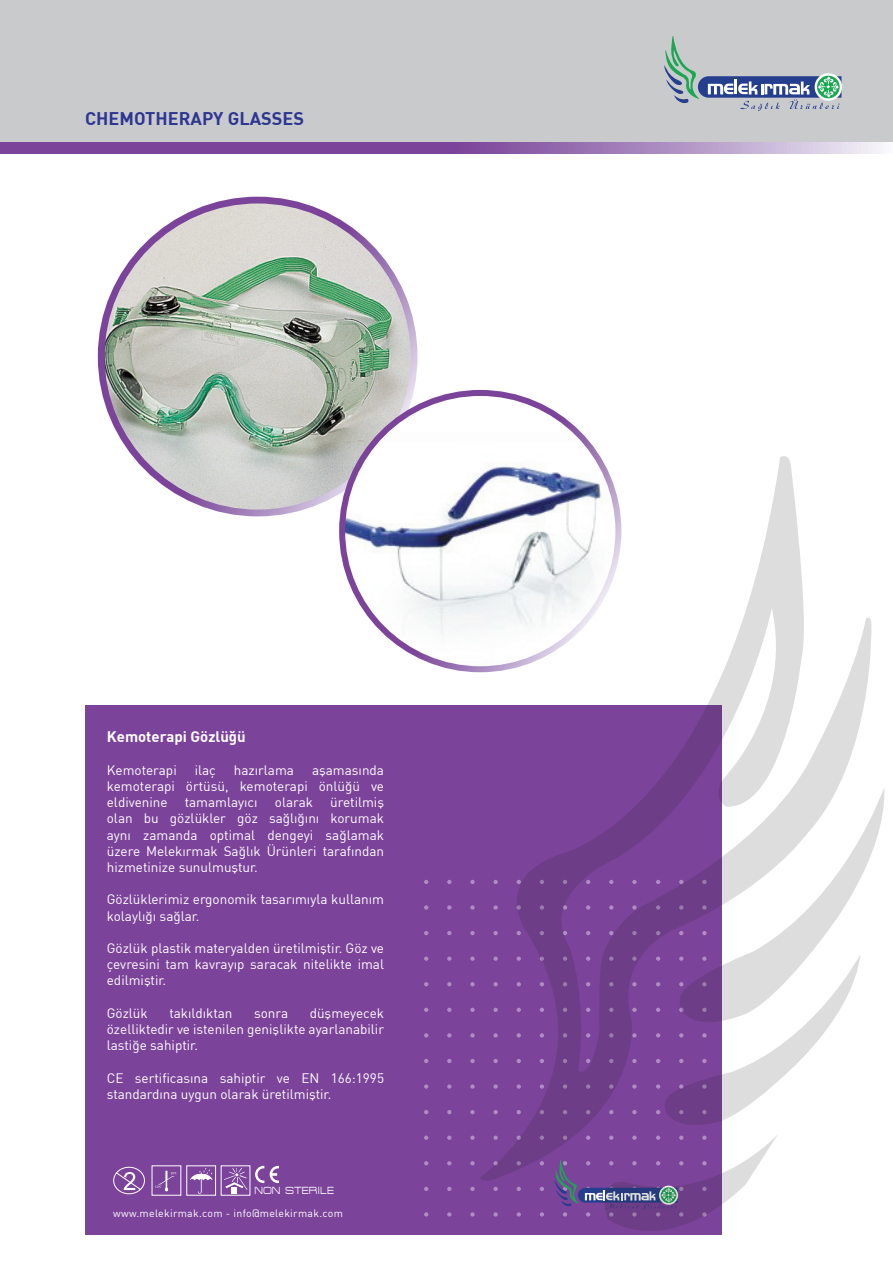
<style>
.page{position:relative;width:893px;height:1263px;background:#fff}
.page>*{position:absolute;margin:0;border:0;box-sizing:border-box;transform-origin:0 0}
.t1{font:700 18px "Safa DIN";color:#2c3691}
.t2{font:700 15px "Safa DIN";color:#fff}
.t3{font:13.5px/16.2px "Safa DIN";color:#fff;text-align:justify}
.t4{font:10.5px "Safa DIN";letter-spacing:.03em;color:#fff}
.t5{font:10.5px "Federation";color:#fff;scale:.89 1}
</style>
<div class="page">
<div style="left:0;top:0;width:893px;height:142px;background:#c9cacc"></div>
<svg style="left:0;top:142px;width:883px;height:12px;background:#956aae"></svg>
<svg style="left:664px;top:36px;width:177px;height:75px"></svg>
<img style="left:101px;top:200px;width:313px;height:310px">
<div style="left:98px;top:197px;width:319px;height:319px;border:7px solid #fff;border-radius:50%"></div>
<div style="left:342px;top:393px;width:276px;height:276px;background:#fff;border-radius:50%"></div>
<img style="left:342px;top:432px;width:257px;height:237px">
<div style="left:85px;top:705px;width:637px;height:530px;background:#7c439a"></div>
<svg style="left:424px;top:880px;width:4px;height:4px"></svg>
<svg style="left:447px;top:880px;width:4px;height:4px"></svg>
<svg style="left:470px;top:880px;width:5px;height:4px"></svg>
<svg style="left:424px;top:905px;width:4px;height:5px"></svg>
<svg style="left:447px;top:905px;width:4px;height:5px"></svg>
<svg style="left:470px;top:905px;width:5px;height:5px"></svg>
<svg style="left:424px;top:931px;width:4px;height:4px"></svg>
<svg style="left:447px;top:931px;width:4px;height:4px"></svg>
<svg style="left:470px;top:931px;width:5px;height:4px"></svg>
<svg style="left:424px;top:956px;width:4px;height:5px"></svg>
<svg style="left:447px;top:956px;width:4px;height:5px"></svg>
<svg style="left:470px;top:956px;width:5px;height:5px"></svg>
<svg style="left:424px;top:982px;width:4px;height:4px"></svg>
<svg style="left:447px;top:982px;width:4px;height:4px"></svg>
<svg style="left:470px;top:982px;width:5px;height:4px"></svg>
<svg style="left:424px;top:1008px;width:4px;height:4px"></svg>
<svg style="left:447px;top:1008px;width:4px;height:4px"></svg>
<svg style="left:470px;top:1008px;width:5px;height:4px"></svg>
<svg style="left:424px;top:1033px;width:4px;height:4px"></svg>
<svg style="left:447px;top:1033px;width:4px;height:4px"></svg>
<svg style="left:470px;top:1033px;width:5px;height:4px"></svg>
<svg style="left:424px;top:1059px;width:4px;height:4px"></svg>
<svg style="left:447px;top:1059px;width:4px;height:4px"></svg>
<svg style="left:470px;top:1059px;width:5px;height:4px"></svg>
<svg style="left:424px;top:1084px;width:4px;height:5px"></svg>
<svg style="left:447px;top:1084px;width:4px;height:5px"></svg>
<svg style="left:470px;top:1084px;width:5px;height:5px"></svg>
<svg style="left:424px;top:1110px;width:4px;height:4px"></svg>
<svg style="left:447px;top:1110px;width:4px;height:4px"></svg>
<svg style="left:470px;top:1110px;width:5px;height:4px"></svg>
<svg style="left:424px;top:1135px;width:4px;height:5px"></svg>
<svg style="left:447px;top:1135px;width:4px;height:5px"></svg>
<svg style="left:470px;top:1135px;width:5px;height:5px"></svg>
<svg style="left:424px;top:1161px;width:4px;height:4px"></svg>
<svg style="left:447px;top:1161px;width:4px;height:4px"></svg>
<svg style="left:470px;top:1161px;width:5px;height:4px"></svg>
<svg style="left:424px;top:1187px;width:4px;height:4px"></svg>
<svg style="left:447px;top:1187px;width:4px;height:4px"></svg>
<svg style="left:470px;top:1187px;width:5px;height:4px"></svg>
<svg style="left:493px;top:1187px;width:5px;height:4px"></svg>
<svg style="left:517px;top:1187px;width:4px;height:4px"></svg>
<svg style="left:540px;top:1187px;width:4px;height:4px"></svg>
<svg style="left:424px;top:1212px;width:4px;height:4px"></svg>
<svg style="left:447px;top:1212px;width:4px;height:4px"></svg>
<svg style="left:470px;top:1212px;width:5px;height:4px"></svg>
<svg style="left:493px;top:1212px;width:5px;height:4px"></svg>
<svg style="left:517px;top:1212px;width:4px;height:4px"></svg>
<svg style="left:540px;top:1212px;width:4px;height:4px"></svg>
<div style="left:186px;top:1165px;width:30px;height:31px;border:1px solid #fff"></div>
<svg style="left:190px;top:1168px;width:22px;height:26px"></svg>
<div style="left:221px;top:1165px;width:29px;height:31px;border:1px solid #fff"></div>
<svg style="left:225px;top:1168px;width:22px;height:26px"></svg>
<div style="left:152px;top:1165px;width:29px;height:31px;border:1px solid #fff"></div>
<svg style="left:155px;top:1170px;width:22px;height:21px"></svg>
<svg style="left:255px;top:1166px;width:9px;height:17px"></svg>
<svg style="left:270px;top:1166px;width:9px;height:17px"></svg>
<svg style="left:113px;top:1166px;width:32px;height:28px"></svg>
<svg style="left:874px;top:788px;width:11px;height:58px"></svg>
<svg style="left:480px;top:454px;width:394px;height:727px"></svg>
<svg style="left:554px;top:954px;width:314px;height:277px"></svg>
<h1 class="t1" style="left:85px;top:107px;width:220px">CHEMOTHERAPY GLASSES</h1>
<p class="t2" style="left:107px;top:727px;width:141px">Kemoterapi Gözlüğü</p>
<p class="t3" style="left:107px;top:761px;width:71px">Kemoterapi</p>
<p class="t3" style="left:195px;top:761px;width:23px">ilaç</p>
<p class="t3" style="left:234px;top:761px;width:62px">hazırlama</p>
<p class="t3" style="left:107px;top:761px;width:279px;text-indent:205px">aşamasında kemoterapi örtüsü, kemoterapi önlüğü ve eldivenine</p>
<p class="t3" style="left:107px;top:794px;width:279px;text-indent:223px">üretilmiş olan bu gözlükler göz sağlığını korumak aynı zamanda optimal dengeyi sağlamak üzere Melekırmak Sağlık Ürünleri tarafından hizmetinize sunulmuştur.</p>
<p class="t3" style="left:107px;top:891px;width:279px">Gözlüklerimiz ergonomik tasarımıyla kullanım kolaylığı sağlar.</p>
<p class="t3" style="left:107px;top:940px;width:279px">Gözlük plastik materyalden üretilmiştir. Göz ve çevresini tam kavrayıp saracak nitelikte imal edilmiştir.</p>
<p class="t3" style="left:107px;top:1004px;width:42px">Gözlük</p>
<p class="t3" style="left:169px;top:1004px;width:65px">takıldıktan</p>
<p class="t3" style="left:254px;top:1004px;width:36px">sonra</p>
<p class="t3" style="left:185px;top:794px;width:74px">tamamlayıcı</p>
<p class="t3" style="left:275px;top:794px;width:40px">olarak</p>
<p class="t3" style="left:107px;top:1004px;width:279px;text-indent:203px">düşmeyecek özelliktedir ve istenilen genişlikte ayarlanabilir lastiğe sahiptir.</p>
<p class="t3" style="left:107px;top:1069px;width:279px">CE sertificasına sahiptir ve EN 166:1995 standardına uygun olarak üretilmiştir.</p>
<p class="t5" style="left:255px;top:1184px;width:91px">NON STERILE</p>
<p class="t4" style="left:113px;top:1206px;width:231px">www.melekirmak.com - info@melekirmak.com</p>
</div>
